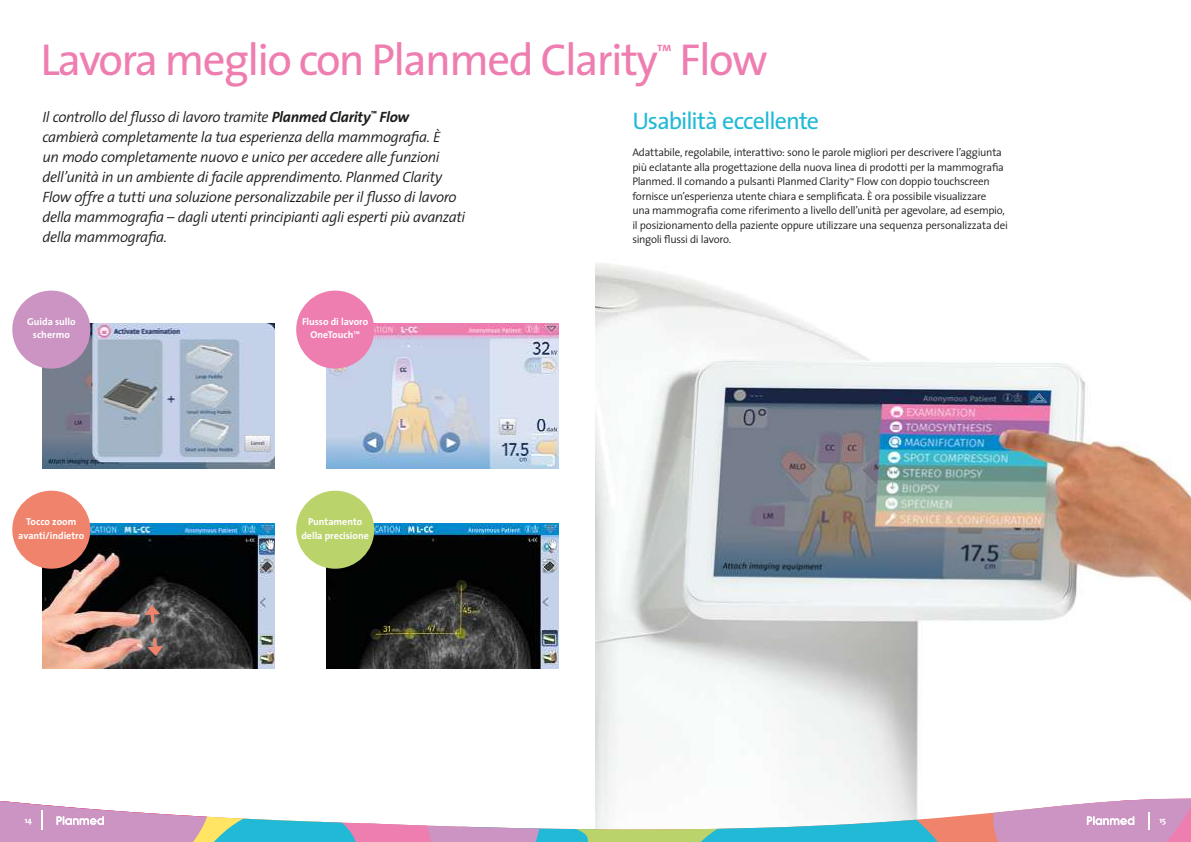
<style>
.page{position:relative;width:1191px;height:842px;background:#fff}
.page>*{position:absolute;margin:0;border:0;box-sizing:border-box;transform-origin:0 0}
.t1{font:45px "The Sans";letter-spacing:-.035em;color:#ef7eb0}
.t2{font:24px "The Sans";letter-spacing:-.035em;color:#21b9d6}
.t3{font:italic 300 15px/20px "The Sans";letter-spacing:-.03em;color:#1d1d1b}
.t4{font:300 11px/14.5px "The Sans";letter-spacing:-.025em;color:#1d1d1b}
.t5{font:700 10px/13.5px "The Sans";color:#fff;text-align:center}
.t6{font:8px "The Sans";color:#fff}
.s1{font-weight:700}
.s2{font-weight:300}
</style>
<div class="page">
<img style="left:595px;top:263px;width:596px;height:426px">
<svg style="left:755px;top:689px;width:232px;height:153px;fill:#f4f6f5"></svg>
<svg style="left:623px;top:715px;width:52px;height:127px"></svg>
<svg style="left:675px;top:785px;width:289px;height:57px"></svg>
<img style="left:326px;top:323px;width:232px;height:145px">
<img style="left:326px;top:524px;width:232px;height:145px">
<img style="left:42px;top:323px;width:232px;height:145px">
<img style="left:43px;top:524px;width:232px;height:145px">
<svg style="left:147px;top:638px;width:16px;height:18px"></svg>
<svg style="left:144px;top:605px;width:16px;height:18px"></svg>
<svg style="left:987px;top:798px;width:204px;height:44px"></svg>
<svg style="left:0;top:689px;width:623px;height:153px"></svg>
<div style="left:296px;top:291px;width:78px;height:78px;background:#ef7eb0;border-radius:50%"></div>
<div style="left:296px;top:491px;width:78px;height:78px;background:#bad36b;border-radius:50%"></div>
<div style="left:12px;top:291px;width:78px;height:78px;background:#cb94c2;border-radius:50%"></div>
<div style="left:12px;top:491px;width:78px;height:78px;background:#f0836b;border-radius:50%"></div>
<h1 class="t1" style="left:40px;top:42px;width:729px">Lavora meglio con Planmed Clarity<sup>™</sup> Flow</h1>
<p class="t3" style="left:43px;top:109px;width:424px">Il controllo del flusso di lavoro tramite <span class="s1">Planmed Clarity</span><sup>™</sup> <span class="s1">Flow </span>cambierà completamente la tua esperienza della mammografia. È<br>un modo completamente nuovo e unico per accedere alle funzioni dell’unità in un ambiente di facile apprendimento. Planmed Clarity Flow offre a tutti una soluzione personalizzabile per il flusso di lavoro della mammografia – dagli utenti principianti agli esperti più avanzati della mammografia.</p>
<h2 class="t2" style="left:632px;top:111px;width:188px">Usabilità eccellente</h2>
<p class="t4" style="left:632px;top:146px;width:377px">Adattabile, regolabile, interattivo: sono le parole migliori per descrivere l’aggiunta più eclatante alla progettazione della nuova linea di prodotti per la mammografia Planmed. Il comando a pulsanti Planmed Clarity<sup>™</sup> Flow con doppio touchscreen fornisce un’esperienza utente chiara e semplificata. È ora possibile visualizzare<br>una mammografia come riferimento a livello dell’unità per agevolare, ad esempio, il posizionamento della paziente oppure utilizzare una sequenza personalizzata dei singoli flussi di lavoro.</p>
<p class="t5" style="left:27px;top:316px;width:50px">Guida sullo schermo</p>
<p class="t5" style="left:18px;top:516px;width:68px">Tocco zoom avanti/indietro</p>
<p class="t5" style="left:302px;top:316px;width:68px">Flusso di lavoro<br>OneTouch<span class="s2">™</span></p>
<p class="t5" style="left:301px;top:516px;width:69px">Puntamento della precisione</p>
<p class="t6" style="left:25px;top:816px;width:9px">14</p>
<p class="t6" style="left:1159px;top:816px;width:8px">15</p>
</div>
